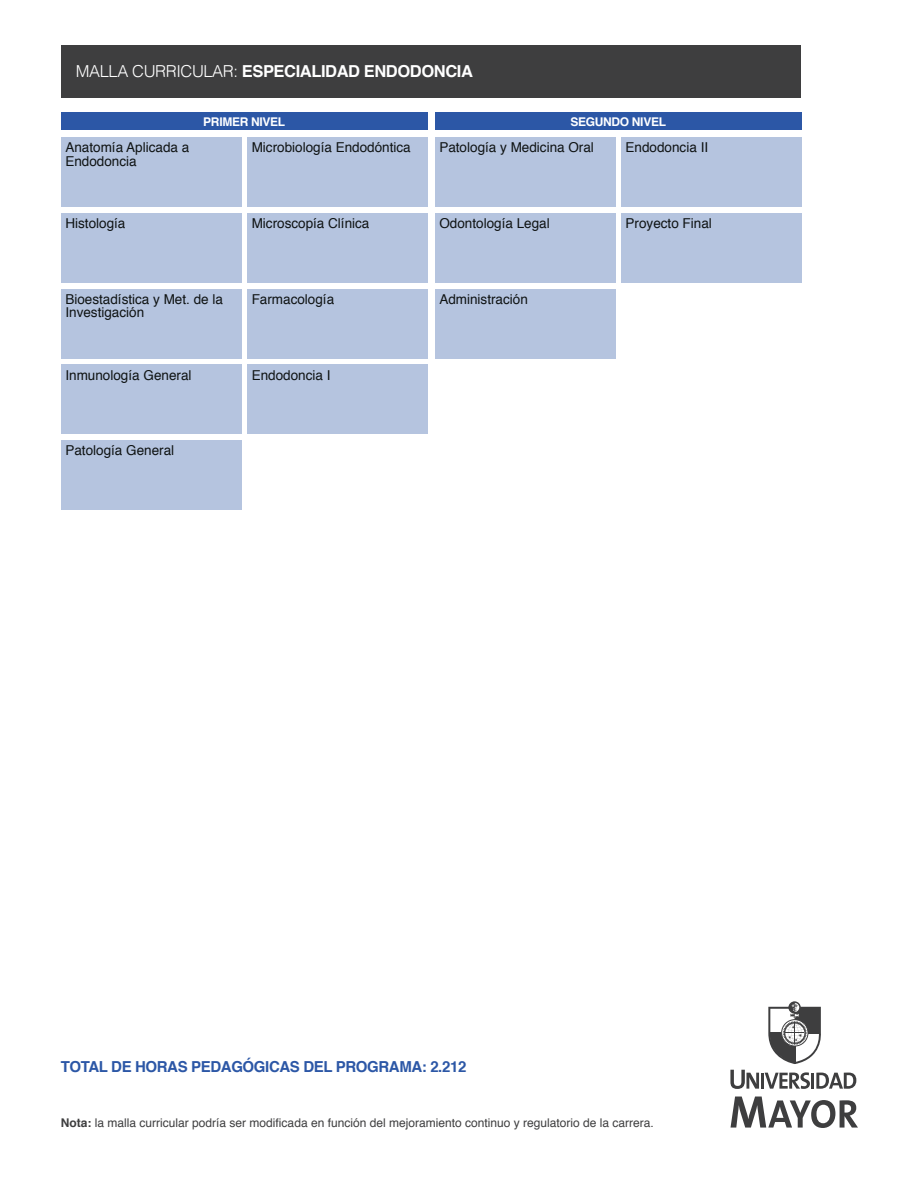
<style>
.page{position:relative;width:918px;height:1188px;background:#fff}
.page>*{position:absolute;margin:0;border:0;box-sizing:border-box;transform-origin:0 0}
.t1{font:700 16.5px "Helvetica";letter-spacing:-.025em;color:#fff}
.t2{font:700 15.15px "Helvetica";letter-spacing:-.025em;color:#2c57a6}
.t3{font:13.65px/13.5px "Helvetica";color:#0f1313}
.t4{font:12px "Helvetica";color:#3e3e3f}
.t5{font:700 12px "Helvetica";letter-spacing:-.025em;color:#fff}
.s1{font-weight:300}
.s2{font-weight:700}
</style>
<div class="page">
<div style="left:61px;top:137px;width:180px;height:70px;background:#b5c4df"></div>
<div style="left:61px;top:213px;width:180px;height:70px;background:#b5c4df"></div>
<div style="left:61px;top:289px;width:180px;height:70px;background:#b5c4df"></div>
<div style="left:247px;top:137px;width:180px;height:70px;background:#b5c4df"></div>
<div style="left:247px;top:213px;width:180px;height:70px;background:#b5c4df"></div>
<div style="left:247px;top:289px;width:180px;height:70px;background:#b5c4df"></div>
<div style="left:61px;top:365px;width:180px;height:69px;background:#b5c4df"></div>
<div style="left:61px;top:440px;width:180px;height:70px;background:#b5c4df"></div>
<div style="left:247px;top:365px;width:180px;height:69px;background:#b5c4df"></div>
<div style="left:435px;top:137px;width:180px;height:70px;background:#b5c4df"></div>
<div style="left:435px;top:213px;width:180px;height:70px;background:#b5c4df"></div>
<div style="left:435px;top:289px;width:180px;height:70px;background:#b5c4df"></div>
<div style="left:621px;top:213px;width:180px;height:70px;background:#b5c4df"></div>
<div style="left:621px;top:137px;width:180px;height:70px;background:#b5c4df"></div>
<div style="left:61px;top:112px;width:366px;height:18px;background:#2c57a6"></div>
<div style="left:435px;top:112px;width:366px;height:18px;background:#2c57a6"></div>
<div style="left:61px;top:45px;width:739px;height:52px;background:#3e3e3f"></div>
<svg style="left:730px;top:1070px;width:29px;height:19px"></svg>
<hr style="left:761px;top:1073px;width:3px;height:16px;background:#3e3e3f">
<svg style="left:765px;top:1072px;width:45px;height:17px"></svg>
<hr style="left:811px;top:1073px;width:3px;height:16px;background:#3e3e3f">
<svg style="left:816px;top:1073px;width:40px;height:16px"></svg>
<svg style="left:731px;top:1097px;width:127px;height:31px"></svg>
<svg style="left:768px;top:1001px;width:53px;height:63px"></svg>
<p class="t1" style="left:76px;top:58px;width:398px"><span class="s1">MALLA CURRICULAR:</span> ESPECIALIDAD ENDODONCIA</p>
<p class="t3" style="left:65px;top:141px;width:125px">Anatomía Aplicada a<br>Endodoncia</p>
<p class="t5" style="left:203px;top:112px;width:84px">PRIMER NIVEL</p>
<p class="t5" style="left:570px;top:112px;width:97px">SEGUNDO NIVEL</p>
<p class="t3" style="left:252px;top:141px;width:161px">Microbiología Endodóntica</p>
<p class="t3" style="left:439px;top:141px;width:156px">Patología y Medicina Oral</p>
<p class="t3" style="left:626px;top:141px;width:84px">Endodoncia II</p>
<p class="t3" style="left:65px;top:217px;width:62px">Histología</p>
<p class="t3" style="left:252px;top:217px;width:119px">Microscopía Clínica</p>
<p class="t3" style="left:439px;top:217px;width:112px">Odontología Legal</p>
<p class="t3" style="left:626px;top:217px;width:88px">Proyecto Final</p>
<p class="t3" style="left:65px;top:293px;width:159px">Bioestadística y Met. de la<br>Investigación</p>
<p class="t3" style="left:65px;top:368px;width:128px">Inmunología General</p>
<p class="t3" style="left:65px;top:444px;width:110px">Patología General</p>
<p class="t3" style="left:252px;top:293px;width:84px">Farmacología</p>
<p class="t3" style="left:252px;top:368px;width:80px">Endodoncia I</p>
<p class="t3" style="left:439px;top:293px;width:90px">Administración</p>
<p class="t2" style="left:61px;top:1054px;width:407px">TOTAL DE HORAS PEDAGÓGICAS DEL PROGRAMA: 2.212</p>
<p class="t4" style="left:61px;top:1114px;width:594px"><span class="s2">Nota:</span> la malla curricular podría ser modificada en función del mejoramiento continuo y regulatorio de la carrera.</p>
</div>
